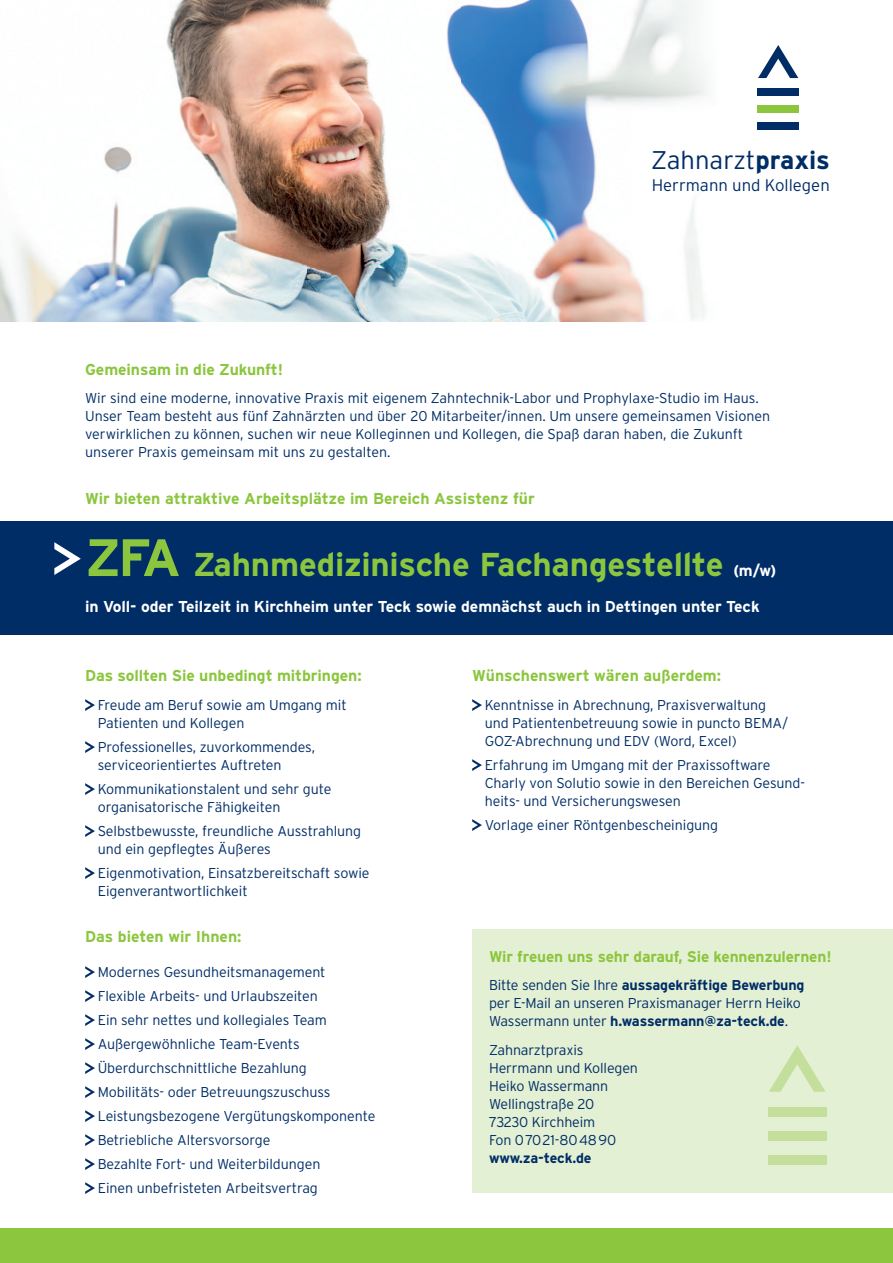
<style>
.page{position:relative;width:893px;height:1263px;background:#fff}
.page>*{position:absolute;margin:0;border:0;box-sizing:border-box;transform-origin:0 0}
.t1{font:700 33px "Interstate";letter-spacing:-.005em;color:#8bc63e}
.t2{font:300 25.65px "Interstate";color:#002d66}
.t3{font:300 16.65px "Interstate";color:#002d66}
.t4{font:700 15.75px "Interstate";letter-spacing:-.005em;color:#8bc63e}
.t5{font:700 15.75px "Interstate";letter-spacing:-.005em;color:#fff}
.t6{font:700 15.45px "Interstate";letter-spacing:-.01em;color:#8bc63e}
.t7{font:300 14.25px/18px "Interstate";letter-spacing:-.005em;color:#002d66}
.t8{font:700 14.25px "Interstate";letter-spacing:-.01em;color:#002d66}
.s1{font-weight:700}
.s2{font-size:52.5px}
.s3{font-size:15.75px;color:#fff}
</style>
<div class="page">
<div style="left:0;top:1229px;width:893px;height:34px;background:#8bc63e"></div>
<svg style="left:85px;top:700px;width:9px;height:11px"></svg>
<svg style="left:85px;top:742px;width:9px;height:11px"></svg>
<svg style="left:85px;top:784px;width:9px;height:11px"></svg>
<svg style="left:85px;top:826px;width:9px;height:11px"></svg>
<svg style="left:85px;top:868px;width:9px;height:11px"></svg>
<svg style="left:472px;top:700px;width:9px;height:11px"></svg>
<svg style="left:472px;top:760px;width:9px;height:11px"></svg>
<svg style="left:472px;top:820px;width:9px;height:11px"></svg>
<div style="left:472px;top:929px;width:421px;height:264px;background:#e4f0d4"></div>
<svg style="left:85px;top:967px;width:9px;height:11px"></svg>
<svg style="left:85px;top:991px;width:9px;height:11px"></svg>
<svg style="left:85px;top:1015px;width:9px;height:11px"></svg>
<svg style="left:85px;top:1039px;width:9px;height:11px"></svg>
<svg style="left:85px;top:1063px;width:9px;height:11px"></svg>
<svg style="left:85px;top:1087px;width:9px;height:11px"></svg>
<svg style="left:85px;top:1111px;width:9px;height:11px"></svg>
<svg style="left:85px;top:1135px;width:9px;height:11px"></svg>
<svg style="left:85px;top:1159px;width:9px;height:11px"></svg>
<svg style="left:85px;top:1183px;width:9px;height:11px"></svg>
<div style="left:0;top:521px;width:893px;height:113px;background:#002d66"></div>
<img style="left:54px;top:542px;width:27px;height:32px">
<img style="left:0;top:0;width:708px;height:322px">
<div style="left:757px;top:89px;width:42px;height:7px;background:#002d66"></div>
<div style="left:757px;top:123px;width:42px;height:7px;background:#002d66"></div>
<div style="left:757px;top:106px;width:42px;height:7px;background:#8bc63e"></div>
<svg style="left:758px;top:45px;width:40px;height:33px"></svg>
<div style="left:768px;top:1107px;width:58px;height:10px;background:#c4df9b"></div>
<div style="left:768px;top:1154px;width:58px;height:10px;background:#c4df9b"></div>
<div style="left:768px;top:1131px;width:58px;height:10px;background:#c4df9b"></div>
<svg style="left:769px;top:1045px;width:57px;height:47px"></svg>
<h2 class="t2" style="left:651px;top:146px;width:180px">Zahnarzt<span class="s1">praxis</span></h2>
<p class="t3" style="left:652px;top:176px;width:180px">Herrmann und Kollegen</p>
<p class="t4" style="left:85px;top:361px;width:200px">Gemeinsam in die Zukunft!</p>
<p class="t7" style="left:85px;top:389px;width:687px">Wir sind eine moderne, innovative Praxis mit eigenem Zahntechnik-Labor und Prophylaxe-Studio im Haus.<br>Unser Team besteht aus fünf Zahnärzten und über 20 Mitarbeiter/innen. Um unsere gemeinsamen Visionen verwirklichen zu können, suchen wir neue Kolleginnen und Kollegen, die Spaß daran haben, die Zukunft unserer Praxis gemeinsam mit uns zu gestalten.</p>
<p class="t4" style="left:85px;top:490px;width:451px">Wir bieten attraktive Arbeitsplätze im Bereich Assistenz für</p>
<h1 class="t1" style="left:85px;top:546px;width:693px"><span class="s2">ZFA</span> Zahnmedizinische Fachangestellte <span class="s3">(m/w)</span></h1>
<p class="t5" style="left:85px;top:598px;width:676px">in Voll- oder Teilzeit in Kirchheim unter Teck sowie demnächst auch in Dettingen unter Teck</p>
<p class="t4" style="left:85px;top:667px;width:278px">Das sollten Sie unbedingt mitbringen:</p>
<p class="t7" style="left:98px;top:695px;width:250px">Freude am Beruf sowie am Umgang mit<br>Patienten und Kollegen</p>
<p class="t7" style="left:98px;top:737px;width:219px">Professionelles, zuvorkommendes, serviceorientiertes Auftreten</p>
<p class="t7" style="left:98px;top:779px;width:235px">Kommunikationstalent und sehr gute organisatorische Fähigkeiten</p>
<p class="t7" style="left:98px;top:821px;width:265px">Selbstbewusste, freundliche Ausstrahlung und ein gepflegtes Äußeres</p>
<p class="t7" style="left:98px;top:863px;width:273px">Eigenmotivation, Einsatzbereitschaft sowie<br>Eigenverantwortlichkeit</p>
<p class="t4" style="left:85px;top:928px;width:158px">Das bieten wir Ihnen:</p>
<p class="t7" style="left:98px;top:959px;width:279px;line-height:24px">Modernes Gesundheitsmanagement Flexible Arbeits- und Urlaubszeiten<br>Ein sehr nettes und kollegiales Team Außergewöhnliche Team-Events Überdurchschnittliche Bezahlung Mobilitäts- oder Betreuungszuschuss Leistungsbezogene Vergütungskomponente Betriebliche Altersvorsorge<br>Bezahlte Fort- und Weiterbildungen<br>Einen unbefristeten Arbeitsvertrag</p>
<p class="t4" style="left:472px;top:667px;width:251px">Wünschenswert wären außerdem:</p>
<p class="t7" style="left:485px;top:695px;width:305px">Kenntnisse in Abrechnung, Praxisverwaltung und Patientenbetreuung sowie in puncto BEMA/<br>GOZ-Abrechnung und EDV (Word, Excel)</p>
<p class="t7" style="left:485px;top:755px;width:322px">Erfahrung im Umgang mit der Praxissoftware<br>Charly von Solutio sowie in den Bereichen Gesund&shy;heits- und Versicherungswesen</p>
<p class="t7" style="left:485px;top:815px;width:235px">Vorlage einer Röntgenbescheinigung</p>
<p class="t6" style="left:489px;top:948px;width:344px">Wir freuen uns sehr darauf, Sie kennenzulernen!</p>
<p class="t7" style="left:489px;top:976px;width:317px">Bitte senden Sie Ihre <span class="s1">aussagekräftige Bewerbung </span>per E-Mail an unseren Praxismanager Herrn Heiko<br>Wassermann unter <span class="s1">h.wassermann@za-teck.de</span>.</p>
<p class="t7" style="left:489px;top:1040px;width:150px">Zahnarztpraxis<br>Herrmann und Kollegen<br>Heiko Wassermann<br>Wellingstraße 20<br>73230 Kirchheim<br>Fon 07021-804890</p>
<p class="t8" style="left:489px;top:1150px;width:104px">www.za-teck.de</p>
</div>
